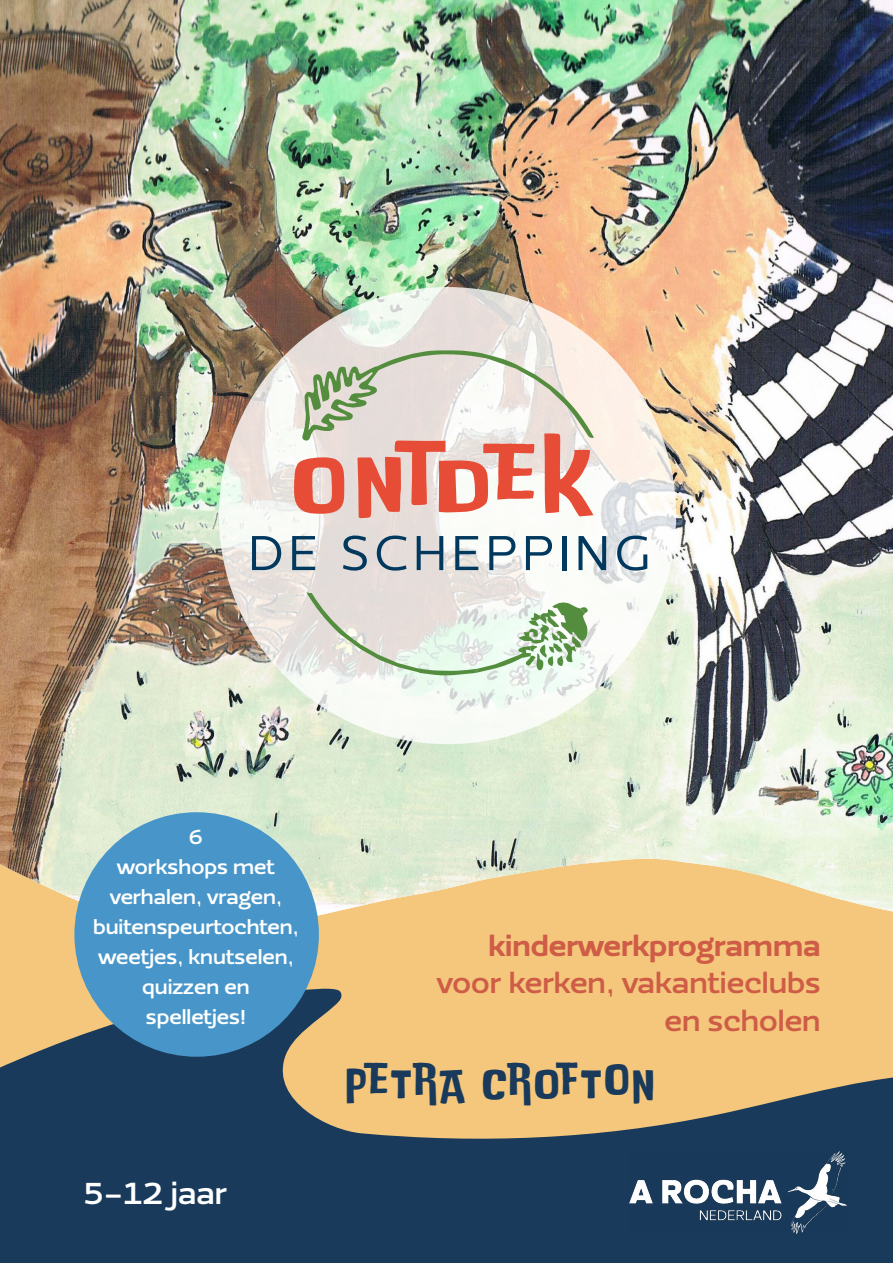
<style>
.page{position:relative;width:893px;height:1263px;background:#fff}
.page>*{position:absolute;margin:0;border:0;box-sizing:border-box;transform-origin:0 0}
.t1{font:45px "Do Ub Le Ba Ss";letter-spacing:.05em;color:#193a5a}
.t2{font:700 31.5px "Ezzo";color:#fff}
.t3{font:700 30px/37.5px "Ezzo";color:#ce5c46;text-align:right}
.t4{font:900 30px "Ezzo";color:#ce5c46}
.t5{font:700 21px/30px "Ezzo";color:#fff;text-align:center}
</style>
<div class="page">
<div style="left:0;top:765px;width:893px;height:498px;background:#f4c77c"></div>
<img style="left:0;top:0;width:893px;height:923px">
<svg style="left:0;top:986px;width:893px;height:277px;fill:#193a5a"></svg>
<div style="left:74px;top:812px;width:245px;height:245px;background:#4896c9;border-radius:50%"></div>
<img style="left:629px;top:1151px;width:217px;height:82px">
<svg style="left:219px;top:287px;width:457px;height:457px"></svg>
<svg style="left:306px;top:592px;width:282px;height:83px"></svg>
<svg style="left:294px;top:350px;width:300px;height:168px"></svg>
<svg style="left:252px;top:536px;width:29px;height:34px"></svg>
<svg style="left:292px;top:536px;width:23px;height:34px"></svg>
<svg style="left:343px;top:535px;width:24px;height:36px"></svg>
<svg style="left:377px;top:535px;width:29px;height:36px"></svg>
<svg style="left:417px;top:536px;width:26px;height:34px"></svg>
<svg style="left:455px;top:536px;width:23px;height:34px"></svg>
<svg style="left:489px;top:536px;width:26px;height:34px"></svg>
<svg style="left:526px;top:536px;width:26px;height:34px"></svg>
<hr style="left:562px;top:536px;width:4px;height:34px;background:#00385e">
<svg style="left:578px;top:536px;width:28px;height:34px"></svg>
<svg style="left:617px;top:535px;width:30px;height:36px"></svg>
<p class="t5" style="left:93px;top:822px;width:207px">6<br>workshops met verhalen, vragen, buitenspeurtochten, weetjes, knutselen, quizzen en spelletjes!</p>
<h2 class="t2" style="left:84px;top:1173px;width:145px">5-12 jaar</h2>
<h3 class="t4" style="left:488px;top:926px;width:334px">kinderwerkprogramma</h3>
<h3 class="t3" style="left:437px;top:964px;width:385px">voor kerken, vakantieclubs en scholen</h3>
<h1 class="t1" style="left:344px;top:1055px;width:312px">PETRA CROFTON</h1>
</div>
